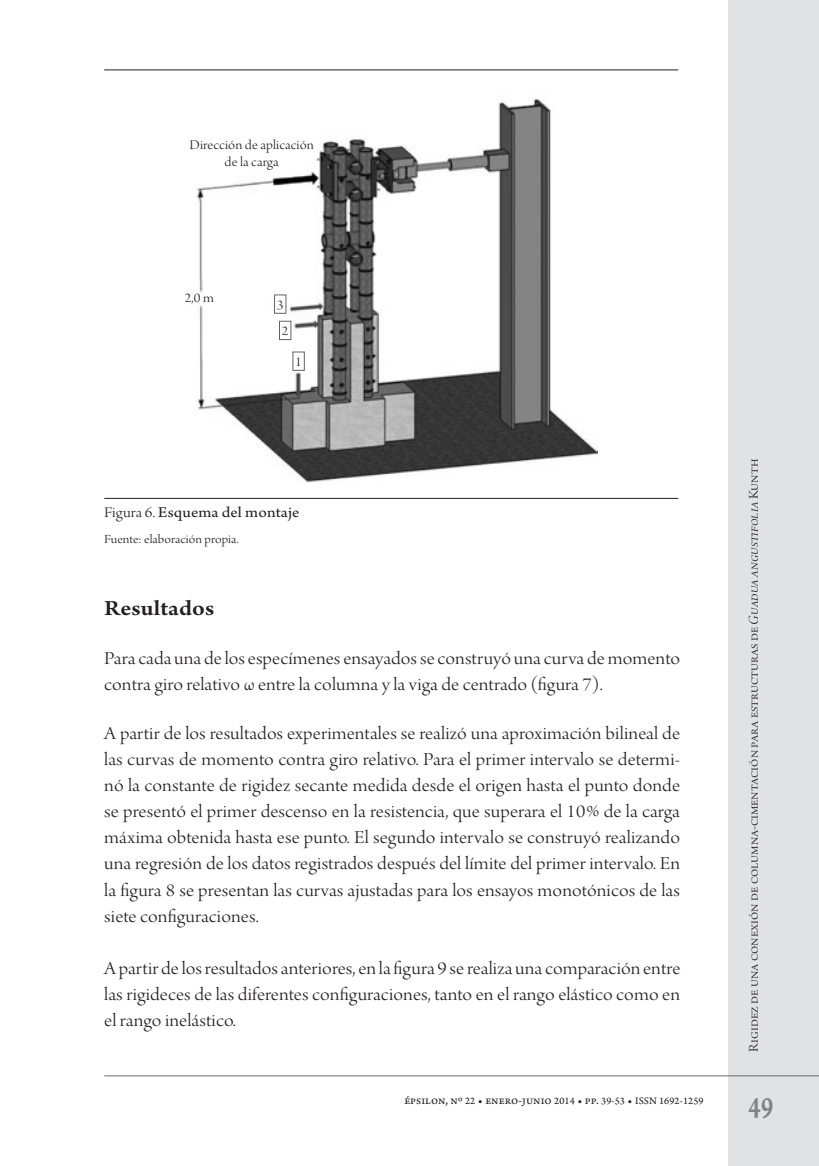
<style>
.page{position:relative;width:819px;height:1166px;background:#fff}
.page>*{position:absolute;margin:0;border:0;box-sizing:border-box;transform-origin:0 0}
.t1{font:31.5px "Arno Pro Smbd Caption";color:#808285;scale:.75 1}
.t2{font:600 22.75px "Arno Pro";letter-spacing:.005em;color:#231f20;scale:1.1 1}
.t3{font:19.25px/26.1px "Arno Pro Light Display";letter-spacing:.005em;color:#231f20;text-align:justify;scale:1.1 1}
.t4{font:15.75px "Arno Pro";letter-spacing:.005em;color:#231f20;scale:1.1 1}
.t5{font:14px/16.8px "Arno Pro Light Display";letter-spacing:.005em;color:#231f20;text-align:center;scale:1.1 1}
.t6{font:13.12px "Arno Pro Light Display";letter-spacing:.05em;color:#231f20;scale:1.1 1}
.t7{font:12.25px "Arno Pro Sm Text";letter-spacing:.01em;color:#231f20}
.s1{font-family:"Arno Pro Light Display"}
.s2{font-size:10.5px}
.s3{font-family:"Arno Pro Light Italic Display"}
</style>
<div class="page">
<div style="left:728px;top:0;width:91px;height:1166px;background:#e1e2e4"></div>
<hr style="left:104px;top:1075px;width:715px;height:1px;background:#6c6d70">
<hr style="left:104px;top:69px;width:574px;height:1px;background:#231f20">
<hr style="left:104px;top:498px;width:574px;height:1px;background:#231f20">
<img style="left:197px;top:99px;width:400px;height:384px">
<div style="left:274px;top:295px;width:12px;height:18px;border:1px solid #636366"></div>
<div style="left:279px;top:321px;width:12px;height:19px;border:1px solid #636366"></div>
<p class="t5" style="left:189px;top:138px;width:115px">Dirección de aplicación de la carga</p>
<p class="t5" style="left:185px;top:291px;width:27px">2,0 m</p>
<p class="t5" style="left:277px;top:297px;width:8px">3</p>
<p class="t5" style="left:282px;top:324px;width:8px">2</p>
<p class="t5" style="left:295px;top:354px;width:8px">1</p>
<p class="t4" style="left:104px;top:503px;width:179px"><span class="s1">Figura 6.</span> Esquema del montaje</p>
<p class="t6" style="left:104px;top:532px;width:124px">Fuente: elaboración propia.</p>
<p class="t2" style="left:104px;top:595px;width:102px">Resultados</p>
<p class="t3" style="left:104px;top:646px;width:525px">Para cada una de los especímenes ensayados se construyó una curva de momento contra giro relativo ω entre la columna y la viga de centrado (figura 7).</p>
<p class="t3" style="left:104px;top:721px;width:525px">A partir de los resultados experimentales se realizó una aproximación bilineal de las curvas de momento contra giro relativo. Para el primer intervalo se determi&shy;nó la constante de rigidez secante medida desde el origen hasta el punto donde se presentó el primer descenso en la resistencia, que superara el 10% de la carga máxima obtenida hasta ese punto. El segundo intervalo se construyó realizando una regresión de los datos registrados después del límite del primer intervalo. En la figura 8 se presentan las curvas ajustadas para los ensayos monotónicos de las siete configuraciones.</p>
<p class="t3" style="left:104px;top:956px;width:525px">A partir de los resultados anteriores, en la figura 9 se realiza una comparación entre las rigideces de las diferentes configuraciones, tanto en el rango elástico como en el rango inelástico.</p>
<p class="t7" style="left:404px;top:1093px;width:301px">épsilon, nº <span class="s2">22</span> • enero-junio <span class="s2">2014</span> • pp. <span class="s2">39-53</span> • <span class="s2">ISSN 1692-1259</span></p>
<p class="t5" style="left:746px;top:1052px;width:541px;rotate:-90deg">Rigidez de una conexión de columna-cimentación para estructuras de <span class="s3">Guadua angustifolia</span> Kunth</p>
<h1 class="t1" style="left:748px;top:1088px;width:34px">49</h1>
</div>
